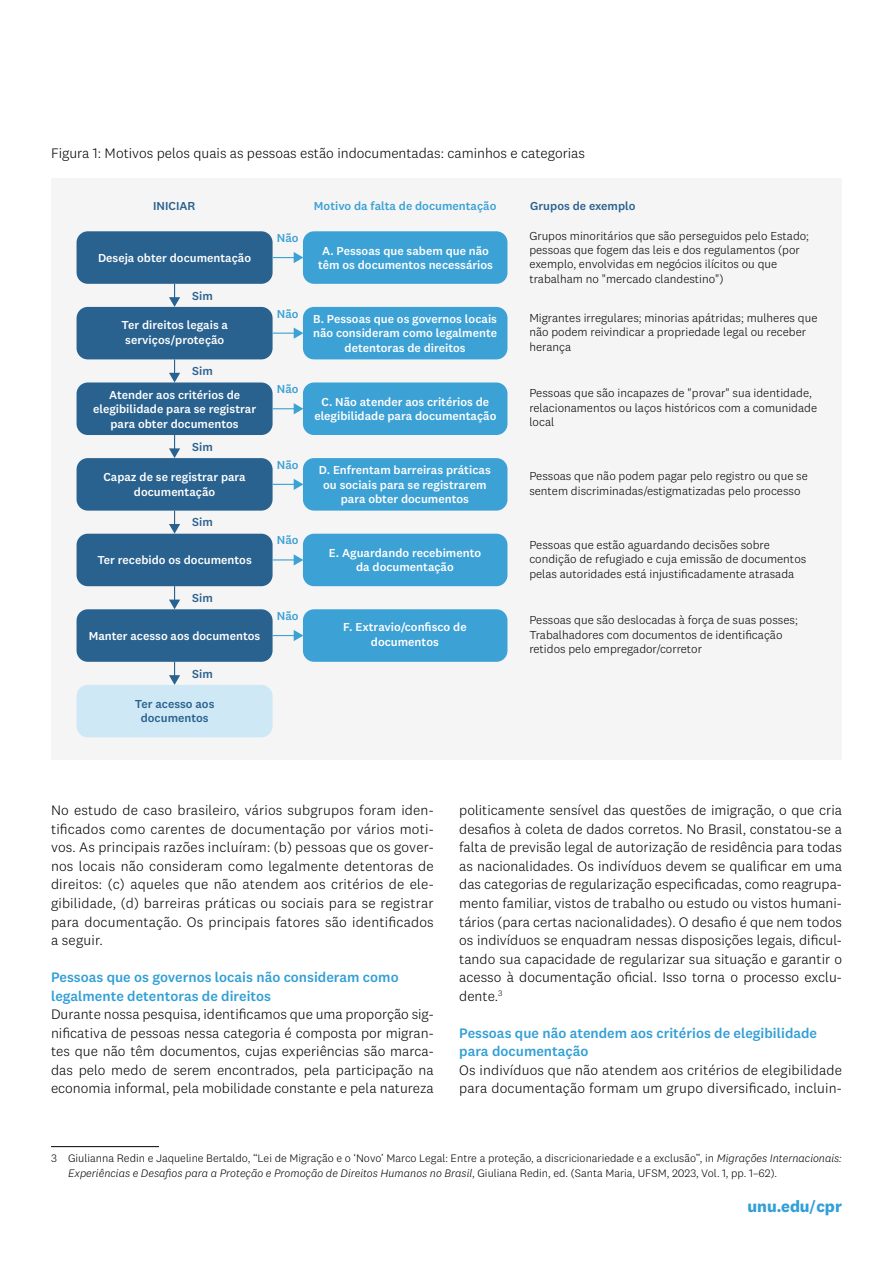
<style>
.page{position:relative;width:893px;height:1263px;background:#fff}
.page>*{position:absolute;margin:0;border:0;box-sizing:border-box;transform-origin:0 0}
.t1{font:700 16.5px "National 2";color:#329fd6}
.t2{font:300 14.25px/18.6px "National 2";letter-spacing:.005em;color:#000;text-align:justify}
.t3{font:500 14.25px/18.5px "National 2";color:#329fd6}
.t4{font:300 12px/14.4px "National 2";color:#000}
.t5{font:500 12px/14.4px "National 2";color:#fff;text-align:center}
.t6{font:500 12px/14.4px "National 2";color:#29618f;text-align:center}
.t7{font:500 12px "National 2";color:#3ca1d5}
.t8{font:300 11.25px/15px "National 2";color:#000}
.s1{font-style:italic}
.s2{font-weight:500}
</style>
<div class="page">
<hr style="left:51px;top:1146px;width:108px;height:1px;background:#000">
<div style="left:51px;top:178px;width:791px;height:582px;background:#f5f5f5"></div>
<div style="left:77px;top:685px;width:196px;height:52px;background:#cfe8f5;border-radius:11px"></div>
<div style="left:77px;top:231px;width:196px;height:53px;background:#29618f;border-radius:11px"></div>
<div style="left:303px;top:231px;width:204px;height:53px;background:#3ca1d5;border-radius:11px"></div>
<svg style="left:273px;top:252px;width:30px;height:11px"></svg>
<div style="left:77px;top:307px;width:196px;height:52px;background:#29618f;border-radius:11px"></div>
<div style="left:303px;top:307px;width:204px;height:52px;background:#3ca1d5;border-radius:11px"></div>
<div style="left:303px;top:458px;width:204px;height:53px;background:#3ca1d5;border-radius:11px"></div>
<svg style="left:273px;top:328px;width:30px;height:11px"></svg>
<div style="left:77px;top:382px;width:196px;height:53px;background:#29618f;border-radius:11px"></div>
<div style="left:303px;top:382px;width:204px;height:53px;background:#3ca1d5;border-radius:11px"></div>
<svg style="left:273px;top:403px;width:30px;height:11px"></svg>
<div style="left:77px;top:458px;width:196px;height:53px;background:#29618f;border-radius:11px"></div>
<svg style="left:273px;top:479px;width:30px;height:11px"></svg>
<div style="left:77px;top:534px;width:196px;height:52px;background:#29618f;border-radius:11px"></div>
<div style="left:303px;top:534px;width:204px;height:52px;background:#3ca1d5;border-radius:11px"></div>
<svg style="left:273px;top:554px;width:30px;height:11px"></svg>
<div style="left:77px;top:609px;width:196px;height:53px;background:#29618f;border-radius:11px"></div>
<div style="left:303px;top:609px;width:204px;height:53px;background:#3ca1d5;border-radius:11px"></div>
<svg style="left:273px;top:630px;width:30px;height:11px"></svg>
<svg style="left:169px;top:284px;width:11px;height:23px"></svg>
<svg style="left:169px;top:359px;width:11px;height:23px"></svg>
<svg style="left:169px;top:435px;width:11px;height:23px"></svg>
<svg style="left:169px;top:511px;width:11px;height:23px"></svg>
<svg style="left:169px;top:586px;width:11px;height:23px"></svg>
<svg style="left:169px;top:662px;width:11px;height:23px"></svg>
<p class="t2" style="left:51px;top:143px;width:535px">Figura 1: Motivos pelos quais as pessoas estão indocumentadas: caminhos e categorias</p>
<p class="t6" style="left:153px;top:199px;width:44px">INICIAR</p>
<p class="t5" style="left:98px;top:250px;width:155px">Deseja obter documentação</p>
<p class="t6" style="left:192px;top:288px;width:22px">Sim</p>
<p class="t5" style="left:122px;top:318px;width:108px">Ter direitos legais a serviços/proteção</p>
<p class="t6" style="left:192px;top:364px;width:22px">Sim</p>
<p class="t5" style="left:93px;top:387px;width:165px">Atender aos critérios de elegibilidade para se registrar para obter documentos</p>
<p class="t6" style="left:192px;top:439px;width:22px">Sim</p>
<p class="t5" style="left:103px;top:470px;width:144px">Capaz de se registrar para documentação</p>
<p class="t6" style="left:192px;top:515px;width:22px">Sim</p>
<p class="t5" style="left:97px;top:553px;width:156px">Ter recebido os documentos</p>
<p class="t6" style="left:192px;top:591px;width:22px">Sim</p>
<p class="t7" style="left:277px;top:231px;width:23px">Não</p>
<p class="t7" style="left:314px;top:199px;width:184px">Motivo da falta de documentação</p>
<p class="t6" style="left:530px;top:199px;width:107px">Grupos de exemplo</p>
<p class="t5" style="left:318px;top:243px;width:176px">A. Pessoas que sabem que não têm os documentos necessários</p>
<p class="t4" style="left:529px;top:228px;width:281px">Grupos minoritários que são perseguidos pelo Estado; pessoas que fogem das leis e dos regulamentos (por exemplo, envolvidas em negócios ilícitos ou que trabalham no "mercado clandestino")</p>
<p class="t7" style="left:277px;top:306px;width:23px">Não</p>
<p class="t5" style="left:313px;top:311px;width:185px">B. Pessoas que os governos locais não consideram como legalmente detentoras de direitos</p>
<p class="t4" style="left:529px;top:310px;width:290px">Migrantes irregulares; minorias apátridas; mulheres que não podem reivindicar a propriedade legal ou receber herança</p>
<p class="t7" style="left:277px;top:382px;width:23px">Não</p>
<p class="t7" style="left:277px;top:457px;width:23px">Não</p>
<p class="t5" style="left:314px;top:394px;width:184px">C. Não atender aos critérios de elegibilidade para documentação</p>
<p class="t4" style="left:529px;top:386px;width:289px">Pessoas que são incapazes de "provar" sua identidade, relacionamentos ou laços históricos com a comunidade local</p>
<p class="t5" style="left:319px;top:463px;width:173px">D. Enfrentam barreiras práticas ou sociais para se registrarem para obter documentos</p>
<p class="t4" style="left:529px;top:469px;width:280px">Pessoas que não podem pagar pelo registro ou que se sentem discriminadas/estigmatizadas pelo processo</p>
<p class="t7" style="left:277px;top:533px;width:23px">Não</p>
<p class="t5" style="left:329px;top:546px;width:154px">E. Aguardando recebimento da documentação</p>
<p class="t4" style="left:529px;top:537px;width:278px">Pessoas que estão aguardando decisões sobre condição de refugiado e cuja emissão de documentos pelas autoridades está injustificadamente atrasada</p>
<p class="t7" style="left:277px;top:608px;width:23px">Não</p>
<p class="t5" style="left:89px;top:628px;width:173px">Manter acesso aos documentos</p>
<p class="t5" style="left:343px;top:620px;width:125px">F. Extravio/confisco de documentos</p>
<p class="t4" style="left:529px;top:613px;width:270px">Pessoas que são deslocadas à força de suas posses;<br>Trabalhadores com documentos de identificação retidos pelo empregador/corretor</p>
<p class="t6" style="left:192px;top:666px;width:22px">Sim</p>
<p class="t6" style="left:135px;top:696px;width:81px">Ter acesso aos documentos</p>
<p class="t2" style="left:51px;top:801px;width:384px">No estudo de caso brasileiro, vários subgrupos foram iden&shy;tificados como carentes de documentação por vários moti&shy;vos. As principais razões incluíram: (b) pessoas que os gover&shy;nos locais não consideram como legalmente detentoras de direitos: (c) aqueles que não atendem aos critérios de ele&shy;gibilidade, (d) barreiras práticas ou sociais para se registrar para documentação. Os principais fatores são identificados a seguir.</p>
<p class="t3" style="left:51px;top:968px;width:349px">Pessoas que os governos locais não consideram como legalmente detentoras de direitos</p>
<p class="t2" style="left:51px;top:1005px;width:384px">Durante nossa pesquisa, identificamos que uma proporção sig&shy;nificativa de pessoas nessa categoria é composta por migran&shy;tes que não têm documentos, cujas experiências são marca&shy;das pelo medo de serem encontrados, pela participação na economia informal, pela mobilidade constante e pela natureza</p>
<p class="t2" style="left:459px;top:801px;width:384px">politicamente sensível das questões de imigração, o que cria desafios à coleta de dados corretos. No Brasil, constatou-se a falta de previsão legal de autorização de residência para todas as nacionalidades. Os indivíduos devem se qualificar em uma das categorias de regularização especificadas, como reagrupa&shy;mento familiar, vistos de trabalho ou estudo ou vistos humani&shy;tários (para certas nacionalidades). O desafio é que nem todos os indivíduos se enquadram nessas disposições legais, dificul&shy;tando sua capacidade de regularizar sua situação e garantir o acesso à documentação oficial. Isso torna o processo exclu&shy;dente.<sup>3</sup></p>
<p class="t3" style="left:459px;top:1023px;width:359px">Pessoas que não atendem aos critérios de elegibilidade para documentação</p>
<p class="t2" style="left:459px;top:1060px;width:384px">Os indivíduos que não atendem aos critérios de elegibilidade para documentação formam um grupo diversificado, incluin-</p>
<p class="t8" style="left:68px;top:1150px;width:775px;text-indent:-17px">3 Giulianna Redin e Jaqueline Bertaldo, “Lei de Migração e o ‘Novo’ Marco Legal: Entre a proteção, a discricionariedade e a exclusão”, in <span class="s1">Migrações Internacionais:<br>Experiências e Desafios para a Proteção e Promoção de Direitos Humanos no Brasil</span>, Giuliana Redin, ed. (Santa Maria, UFSM, 2023, Vol. 1, pp. 1–62).</p>
<p class="t1" style="left:748px;top:1196px;width:96px">unu.edu<span class="s2">/</span>cpr</p>
</div>
